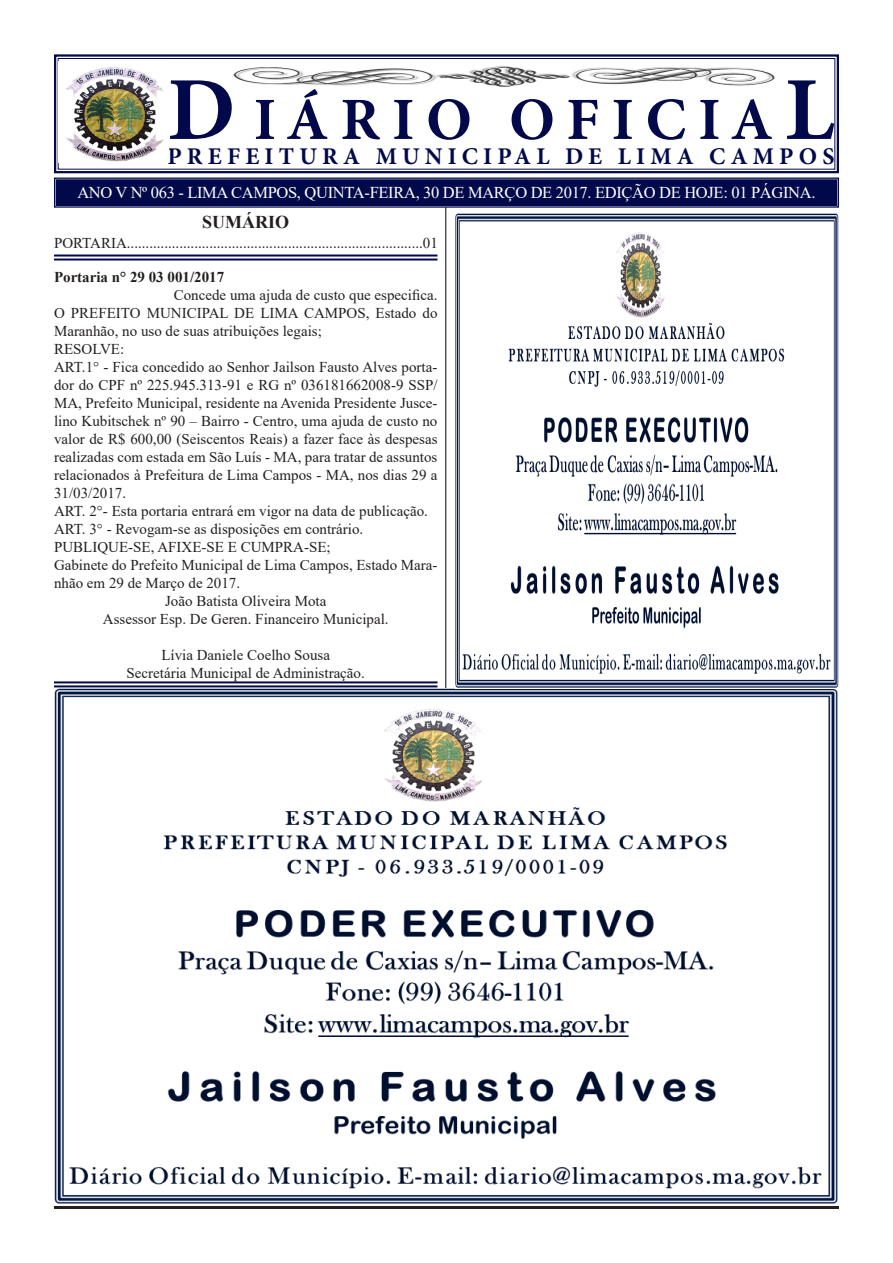
<style>
.page{position:relative;width:893px;height:1263px;background:#fff}
.page>*{position:absolute;margin:0;border:0;box-sizing:border-box;transform-origin:0 0}
.t1{font:700 60px "Minion Pro";letter-spacing:.19em;color:#01094a}
.t2{font:700 24px "Minion Pro";letter-spacing:.215em;color:#01094a}
.t3{font:700 18px "Times New Roman";color:#231f20}
.t4{font:16.5px "Times New Roman";letter-spacing:-.02em;color:#fff}
.t5{font:15px/18px "Times New Roman";color:#231f20}
.t6{font:700 15px "Times New Roman";color:#231f20}
.s1{font-size:90px}
</style>
<div class="page">
<svg style="left:54px;top:54px;width:785px;height:120px"></svg>
<div style="left:58px;top:58px;width:777px;height:112px;border:1px solid #01094a"></div>
<svg style="left:54px;top:177px;width:785px;height:31px;background:#111855"></svg>
<div style="left:56px;top:179px;width:781px;height:27px;border:1px solid #01094a"></div>
<div style="left:57px;top:181px;width:779px;height:23px;border:1px solid #01094a"></div>
<hr style="left:54px;top:1206px;width:785px;height:3px;background:#231f20">
<hr style="left:54px;top:254px;width:383px;height:2px;background:#01094a">
<hr style="left:54px;top:258px;width:383px;height:2px;background:#01094a">
<hr style="left:445px;top:207px;width:1px;height:991px;background:#231f20">
<img style="left:58px;top:62px;width:111px;height:101px">
<img style="left:230px;top:66px;width:550px;height:21px">
<hr style="left:54px;top:681px;width:383px;height:2px;background:#01094a">
<hr style="left:54px;top:685px;width:383px;height:2px;background:#01094a">
<img style="left:55px;top:688px;width:783px;height:516px">
<img style="left:455px;top:213px;width:384px;height:475px">
<p class="t1" style="left:167px;top:77px;width:669px"><span class="s1">D</span>IÁRIO OFICIA<span class="s1">L</span></p>
<p class="t2" style="left:168px;top:140px;width:668px">PREFEITURA MUNICIPAL DE LIMA CAMPOS</p>
<p class="t4" style="left:77px;top:181px;width:740px">ANO V Nº 063 - LIMA CAMPOS, QUINTA-FEIRA, 30 DE MARÇO DE 2017. EDIÇÃO DE HOJE: 01 PÁGINA.</p>
<p class="t3" style="left:202px;top:209px;width:88px">SUMÁRIO</p>
<p class="t5" style="left:54px;top:233px;width:385px">PORTARIA...............................................................................01</p>
<p class="t6" style="left:54px;top:266px;width:172px">Portaria n° 29 03 001/2017</p>
<p class="t5" style="left:174px;top:285px;width:265px">Concede uma ajuda de custo que especifica.</p>
<p class="t5" style="left:54px;top:303px;width:385px">O PREFEITO MUNICIPAL DE LIMA CAMPOS, Estado do<br>Maranhão, no uso de suas atribuições legais;</p>
<p class="t5" style="left:54px;top:339px;width:72px">RESOLVE:</p>
<p class="t5" style="left:54px;top:357px;width:385px;text-align:justify">ART.1° - Fica concedido ao Senhor Jailson Fausto Alves porta&shy;dor do CPF nº 225.945.313-91 e RG nº 036181662008-9 SSP/ MA, Prefeito Municipal, residente na Avenida Presidente Jusce&shy;lino Kubitschek nº 90 – Bairro - Centro, uma ajuda de custo no valor de R$ 600,00 (Seiscentos Reais) a fazer face às despesas realizadas com estada em São Luís - MA, para tratar de assuntos relacionados à Prefeitura de Lima Campos - MA, nos dias 29 a 31/03/2017.</p>
<p class="t5" style="left:54px;top:501px;width:375px">ART. 2°- Esta portaria entrará em vigor na data de publicação.</p>
<p class="t5" style="left:54px;top:519px;width:311px">ART. 3° - Revogam-se as disposições em contrário.</p>
<p class="t5" style="left:54px;top:537px;width:278px">PUBLIQUE-SE, AFIXE-SE E CUMPRA-SE;</p>
<p class="t5" style="left:54px;top:555px;width:385px">Gabinete do Prefeito Municipal de Lima Campos, Estado Mara&shy;nhão em 29 de Março de 2017.</p>
<p class="t5" style="left:165px;top:591px;width:163px">João Batista Oliveira Mota</p>
<p class="t5" style="left:103px;top:609px;width:287px">Assessor Esp. De Geren. Financeiro Municipal.</p>
<p class="t5" style="left:161px;top:645px;width:170px">Lívia Daniele Coelho Sousa</p>
<p class="t5" style="left:127px;top:663px;width:240px">Secretária Municipal de Administração.</p>
</div>
